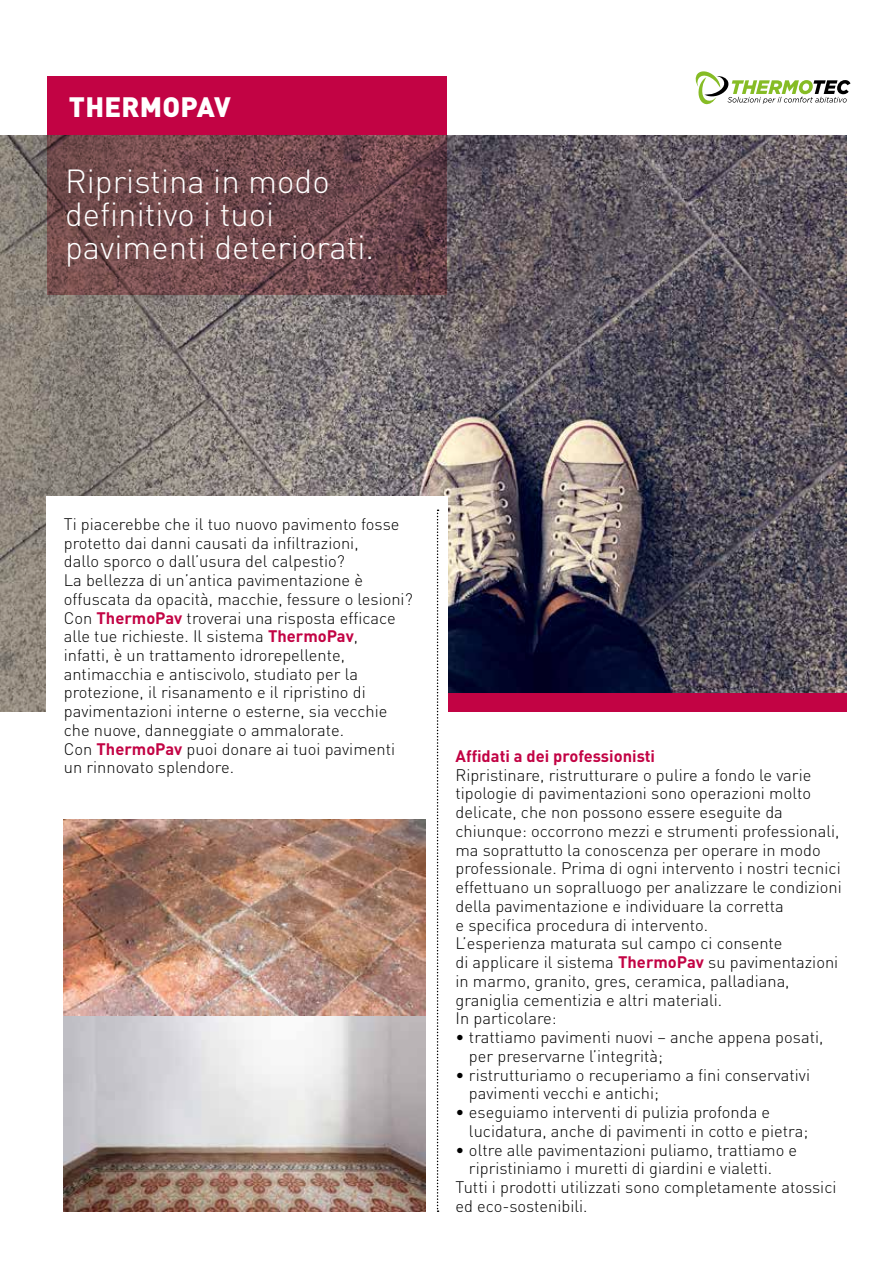
<style>
.page{position:relative;width:893px;height:1263px;background:#fff}
.page>*{position:absolute;margin:0;border:0;box-sizing:border-box;transform-origin:0 0}
.t1{font:300 33px/33px "DINOT";color:#fff}
.t2{font:900 27.75px "DINOT";letter-spacing:.01em;color:#fff}
.t3{font:300 16.5px/18.8px "DINOT";color:#000}
.t4{font:700 16.5px "DINOT";color:#c20344}
.s1{font-weight:700;color:#c20344}
</style>
<div class="page">
<img style="left:423px;top:135px;width:423px;height:558px">
<img style="left:64px;top:1016px;width:362px;height:196px">
<img style="left:64px;top:820px;width:362px;height:196px">
<svg style="left:0;top:135px;width:423px;height:576px;background:#87807b"></svg>
<div style="left:47px;top:77px;width:399px;height:58px;background:#c20344"></div>
<svg style="left:47px;top:135px;width:399px;height:159px;background:#70494d"></svg>
<div style="left:47px;top:496px;width:401px;height:229px;background:#fff"></div>
<div style="left:448px;top:693px;width:398px;height:18px;background:#c20344"></div>
<svg style="left:437px;top:509px;width:2px;height:703px"></svg>
<svg style="left:695px;top:71px;width:155px;height:34px"></svg>
<h2 class="t2" style="left:69px;top:88px;width:164px">THERMOPAV</h2>
<h1 class="t1" style="left:65px;top:163px;width:311px">Ripristina in modo definitivo i tuoi pavimenti deteriorati.</h1>
<p class="t3" style="left:64px;top:514px;width:350px">Ti piacerebbe che il tuo nuovo pavimento fosse protetto dai danni causati da infiltrazioni,<br>dallo sporco o dall’usura del calpestio?<br>La bellezza di un’antica pavimentazione è offuscata da opacità, macchie, fessure o lesioni?<br>Con <span class="s1">ThermoPav</span> troverai una risposta efficace alle tue richieste. Il sistema <span class="s1">ThermoPav</span>,<br>infatti, è un trattamento idrorepellente, antimacchia e antiscivolo, studiato per la protezione, il risanamento e il ripristino di pavimentazioni interne o esterne, sia vecchie che nuove, danneggiate o ammalorate.<br>Con <span class="s1">ThermoPav</span> puoi donare ai tuoi pavimenti un rinnovato splendore.</p>
<p class="t4" style="left:455px;top:745px;width:201px">Affidati a dei professionisti</p>
<p class="t3" style="left:455px;top:764px;width:388px">Ripristinare, ristrutturare o pulire a fondo le varie tipologie di pavimentazioni sono operazioni molto delicate, che non possono essere eseguite da chiunque: occorrono mezzi e strumenti professionali, ma soprattutto la conoscenza per operare in modo professionale. Prima di ogni intervento i nostri tecnici effettuano un sopralluogo per analizzare le condizioni della pavimentazione e individuare la corretta<br>e specifica procedura di intervento.<br>L’esperienza maturata sul campo ci consente<br>di applicare il sistema <span class="s1">ThermoPav</span> su pavimentazioni in marmo, granito, gres, ceramica, palladiana, graniglia cementizia e altri materiali.<br>In particolare:</p>
<p class="t3" style="left:469px;top:1027px;width:356px;text-indent:-13px">• trattiamo pavimenti nuovi – anche appena posati, per preservarne l’integrità;</p>
<p class="t3" style="left:469px;top:1064px;width:343px;text-indent:-13px">• ristrutturiamo o recuperiamo a fini conservativi pavimenti vecchi e antichi;</p>
<p class="t3" style="left:469px;top:1102px;width:341px;text-indent:-13px">• eseguiamo interventi di pulizia profonda e lucidatura, anche di pavimenti in cotto e pietra;</p>
<p class="t3" style="left:455px;top:1139px;width:343px">• oltre alle pavimentazioni puliamo, trattiamo e</p>
<p class="t3" style="left:469px;top:1158px;width:305px">ripristiniamo i muretti di giardini e vialetti.</p>
<p class="t3" style="left:455px;top:1177px;width:382px">Tutti i prodotti utilizzati sono completamente atossici</p>
<p class="t3" style="left:455px;top:1196px;width:134px">ed eco-sostenibili.</p>
</div>
